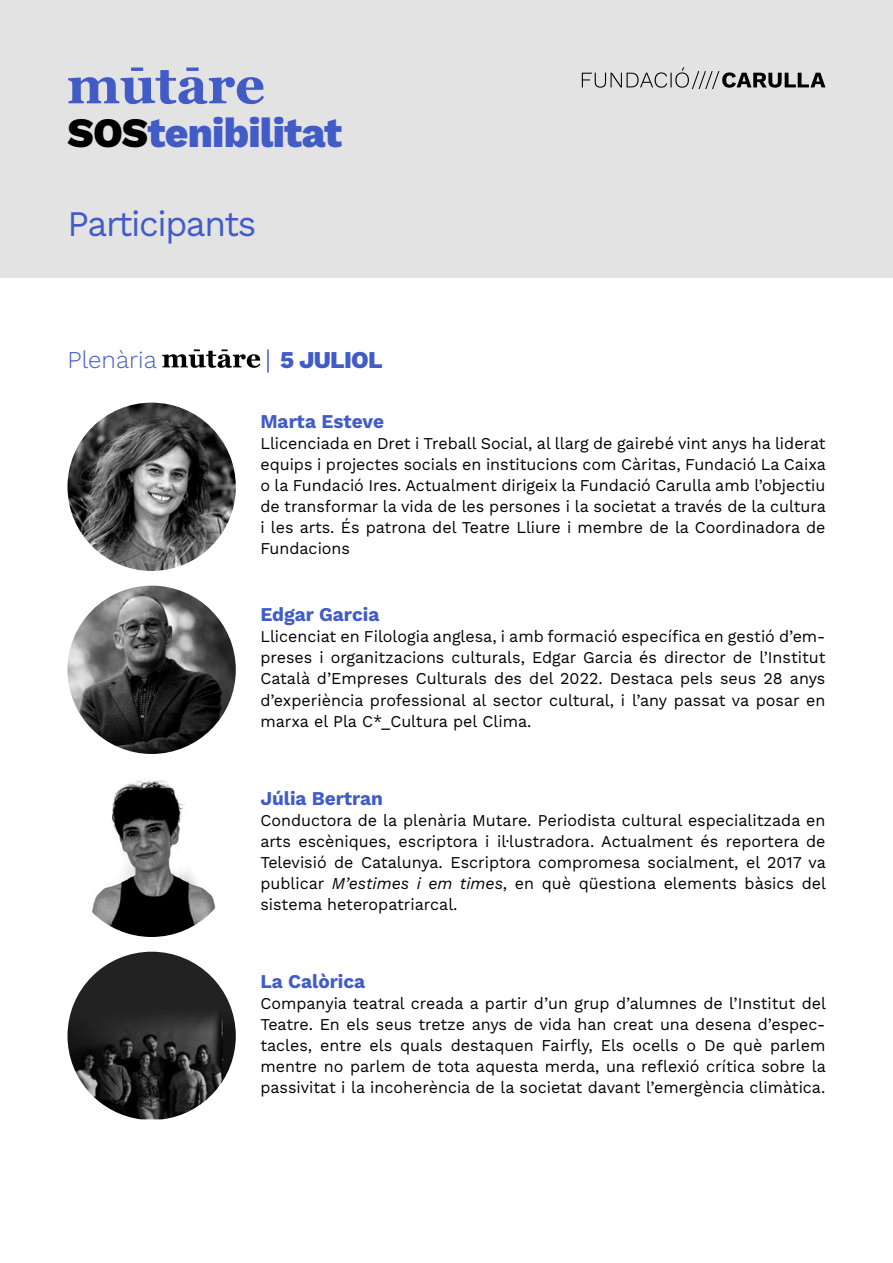
<style>
.page{position:relative;width:893px;height:1263px;background:#fff}
.page>*{position:absolute;margin:0;border:0;box-sizing:border-box;transform-origin:0 0}
.t1{font:800 41.85px "Work Sans";letter-spacing:-.02em;color:#425cc7}
.t2{font:36px "Work Sans";letter-spacing:-.04em;color:#425cc7}
.t3{font:300 24.15px "Work Sans";color:#425cc7}
.t4{font:800 24.15px "Work Sans";letter-spacing:-.03em;color:#425cc7}
.t5{font:700 19.5px "Work Sans";color:#425cc7}
.t6{font:16.5px/21px "Work Sans";color:#020000;text-align:justify}
.s1{color:#000}
.s2{font-style:italic}
</style>
<div class="page">
<div style="left:0;top:0;width:893px;height:278px;background:#e3e3e3"></div>
<svg style="left:68px;top:67px;width:196px;height:37px"></svg>
<svg style="left:162px;top:349px;width:98px;height:19px"></svg>
<hr style="left:267px;top:349px;width:2px;height:24px;background:#425cc7">
<img style="left:68px;top:403px;width:168px;height:168px;border-radius:84px">
<img style="left:68px;top:586px;width:168px;height:168px;border-radius:84px">
<img style="left:68px;top:769px;width:168px;height:168px;border-radius:84px">
<img style="left:68px;top:952px;width:168px;height:167px">
<svg style="left:582px;top:67px;width:243px;height:22px"></svg>
<h1 class="t1" style="left:68px;top:101px;width:276px"><span class="s1">SOS</span>tenibilitat</h1>
<h2 class="t2" style="left:68px;top:197px;width:190px">Participants</h2>
<h3 class="t3" style="left:68px;top:342px;width:91px">Plenària</h3>
<h3 class="t4" style="left:280px;top:341px;width:104px">5 JULIOL</h3>
<p class="t5" style="left:260px;top:406px;width:125px">Marta Esteve</p>
<p class="t6" style="left:260px;top:432px;width:567px">Llicenciada en Dret i Treball Social, al llarg de gairebé vint anys ha liderat equips i projectes socials en institucions com Càritas, Fundació La Caixa o la Fundació Ires. Actualment dirigeix la Fundació Carulla amb l’objectiu de transformar la vida de les persones i la societat a través de la cultura i les arts. És patrona del Teatre Lliure i membre de la Coordinadora de Fundacions</p>
<p class="t5" style="left:260px;top:600px;width:121px">Edgar Garcia</p>
<p class="t6" style="left:260px;top:626px;width:567px">Llicenciat en Filologia anglesa, i amb formació específica en gestió d’em&shy;preses i organitzacions culturals, Edgar Garcia és director de l’Institut Català d’Empreses Culturals des del 2022. Destaca pels seus 28 anys d’experiència professional al sector cultural, i l’any passat va posar en marxa el Pla C*_Cultura pel Clima.</p>
<p class="t5" style="left:260px;top:783px;width:124px">Júlia Bertran</p>
<p class="t6" style="left:260px;top:809px;width:567px">Conductora de la plenària Mutare. Periodista cultural especialitzada en arts escèniques, escriptora i il·lustradora. Actualment és reportera de Televisió de Catalunya. Escriptora compromesa socialment, el 2017 va publicar <span class="s2">M’estimes i em times</span>, en què qüestiona elements bàsics del sistema heteropatriarcal.</p>
<p class="t5" style="left:260px;top:966px;width:106px">La Calòrica</p>
<p class="t6" style="left:260px;top:992px;width:567px">Companyia teatral creada a partir d’un grup d’alumnes de l’Institut del Teatre. En els seus tretze anys de vida han creat una desena d’espec&shy;tacles, entre els quals destaquen Fairfly, Els ocells o De què parlem mentre no parlem de tota aquesta merda, una reflexió crítica sobre la passivitat i la incoherència de la societat davant l’emergència climàtica.</p>
</div>
